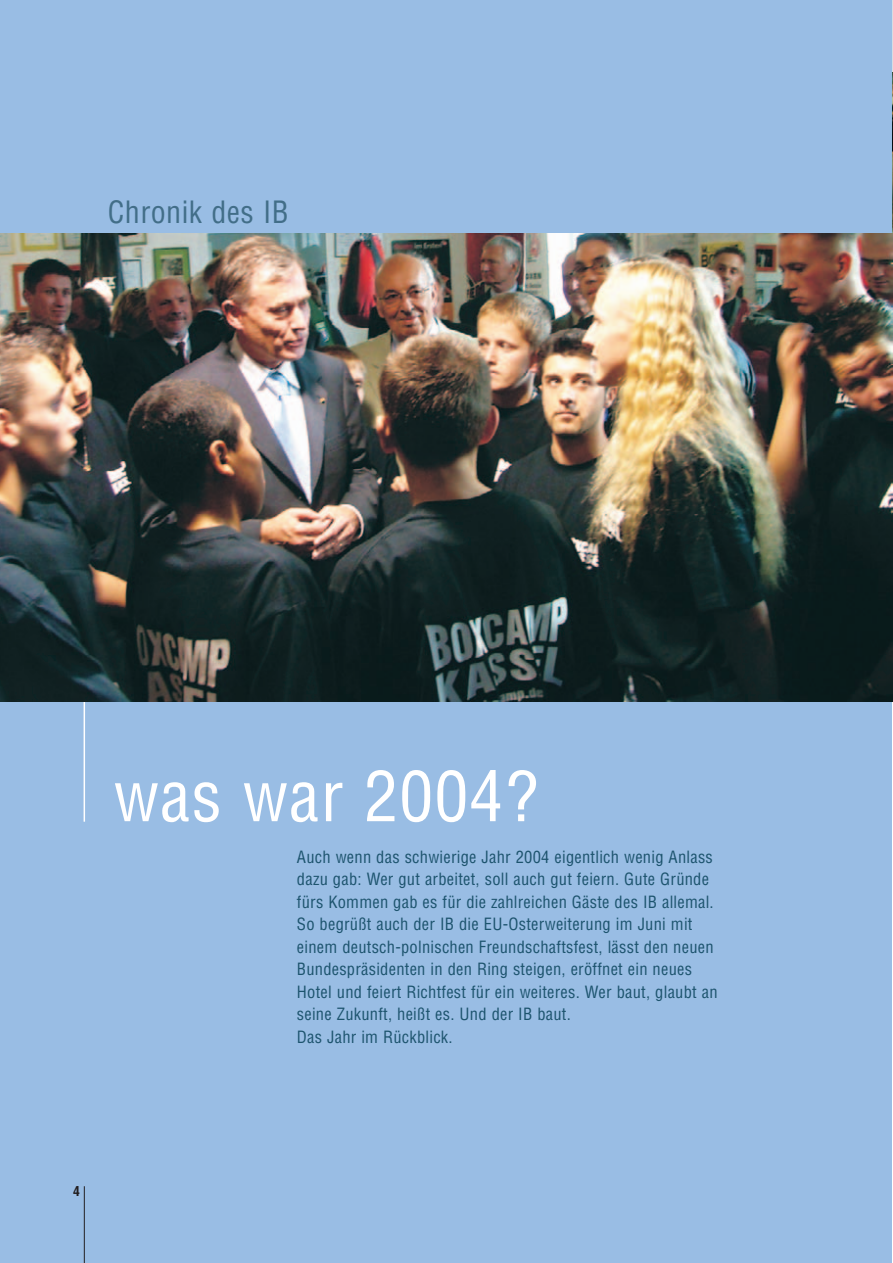
<style>
.page{position:relative;width:893px;height:1263px;background:#fff}
.page>*{position:absolute;margin:0;border:0;box-sizing:border-box;transform-origin:0 0}
.t1{font:condensed 68.25px "Helvetica";letter-spacing:.015em;color:#fff}
.t2{font:condensed 30px "Helvetica";letter-spacing:.015em;color:#426e88}
.t3{font:condensed 16.5px/22.5px "Helvetica";letter-spacing:.015em;color:#1d546e}
.t4{font:700 condensed 13.5px "Helvetica";color:#231f20}
</style>
<div class="page">
<img style="left:0;top:0;width:893px;height:1263px">
<h2 class="t2" style="left:108px;top:201px;width:182px">Chronik des IB</h2>
<h1 class="t1" style="left:114px;top:770px;width:427px">was war 2004?</h1>
<p class="t3" style="left:297px;top:847px;width:422px">Auch wenn das schwierige Jahr 2004 eigentlich wenig Anlass dazu gab: Wer gut arbeitet, soll auch gut feiern. Gute Gründe fürs Kommen gab es für die zahlreichen Gäste des IB allemal.<br>So begrüßt auch der IB die EU-Osterweiterung im Juni mit einem deutsch-polnischen Freundschaftsfest, lässt den neuen Bundespräsidenten in den Ring steigen, eröffnet ein neues Hotel und feiert Richtfest für ein weiteres. Wer baut, glaubt an seine Zukunft, heißt es. Und der IB baut.<br>Das Jahr im Rückblick.</p>
<p class="t4" style="left:73px;top:1186px;width:8px">4</p>
</div>
